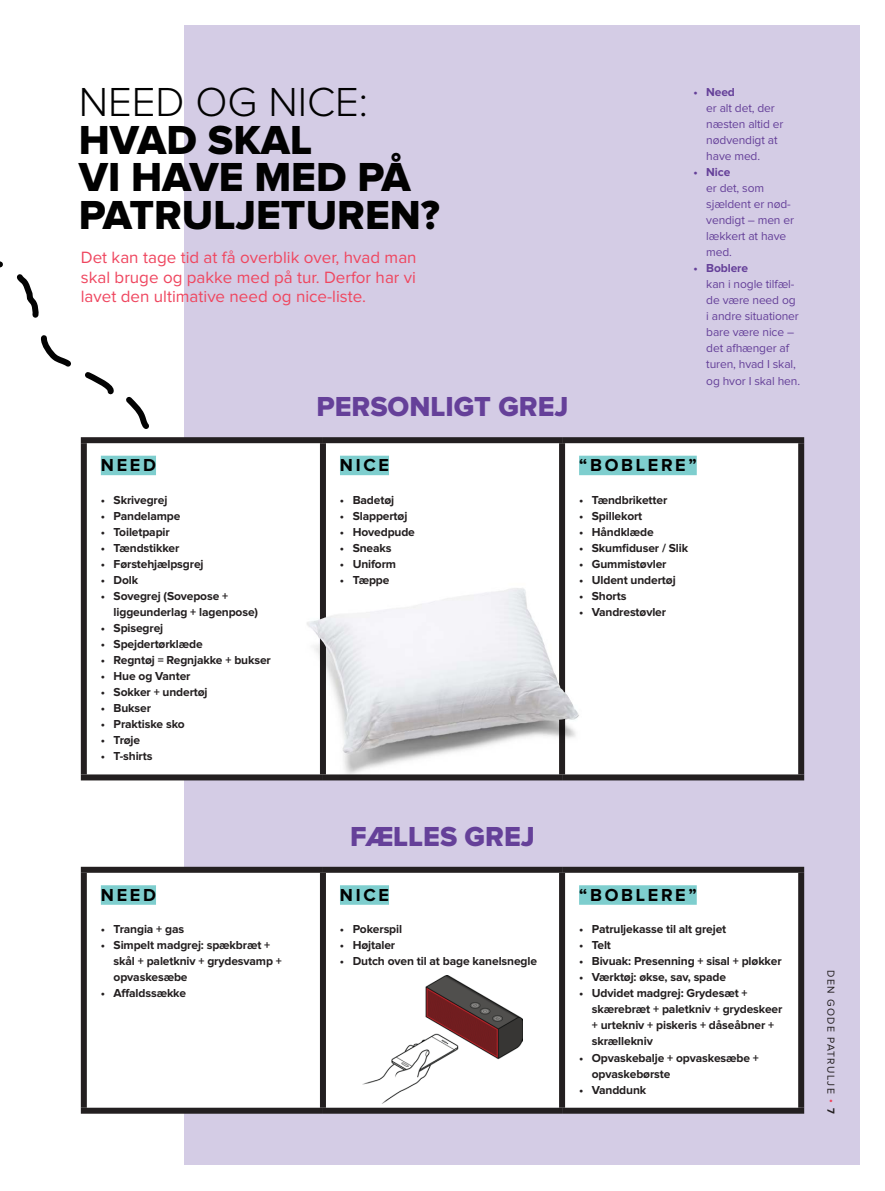
<style>
.page{position:relative;width:885px;height:1191px;background:#fff}
.page>*{position:absolute;margin:0;border:0;box-sizing:border-box;transform-origin:0 0}
.t1{font:42px/37.5px "Proxima Nova Extrabld";color:#010101}
.t2{font:300 42px "Proxima Nova";color:#010101}
.t3{font:28.5px "Proxima Nova Extrabld";color:#654099}
.t4{font:700 18px "Proxima Nova";letter-spacing:.15em;color:#010101}
.t5{font:16.95px/19.5px "Proxima Nova";color:#ef465f;text-align:justify}
.t6{font:700 12px/16px "Proxima Nova";letter-spacing:-.01em;color:#231f20}
.t7{font:12px/16px "Proxima Nova";letter-spacing:-.01em;color:#654099}
.t8{font:700 12px "Proxima Nova";letter-spacing:-.01em;color:#654099}
.t9{font:10.5px "Proxima Nova";letter-spacing:.125em;color:#231f20}
.s1{font-weight:700;color:#ef465f}
.s2{font-weight:700}
</style>
<div class="page">
<div style="left:184px;top:26px;width:675px;height:1139px;background:#d4cce5"></div>
<div style="left:87px;top:443px;width:711px;height:331px;background:#fff"></div>
<div style="left:81px;top:437px;width:242px;height:6px;background:#231f20"></div>
<div style="left:81px;top:443px;width:6px;height:331px;background:#231f20"></div>
<div style="left:323px;top:437px;width:239px;height:6px;background:#231f20"></div>
<div style="left:320px;top:443px;width:6px;height:331px;background:#231f20"></div>
<div style="left:562px;top:437px;width:242px;height:6px;background:#231f20"></div>
<div style="left:559px;top:443px;width:6px;height:331px;background:#231f20"></div>
<div style="left:798px;top:443px;width:6px;height:331px;background:#231f20"></div>
<div style="left:81px;top:774px;width:242px;height:6px;background:#231f20"></div>
<div style="left:562px;top:774px;width:242px;height:6px;background:#231f20"></div>
<div style="left:101px;top:456px;width:55px;height:19px;background:#7ecece"></div>
<div style="left:340px;top:456px;width:49px;height:19px;background:#7ecece"></div>
<div style="left:579px;top:456px;width:117px;height:19px;background:#7ecece"></div>
<div style="left:87px;top:872px;width:711px;height:235px;background:#fff"></div>
<div style="left:81px;top:866px;width:242px;height:6px;background:#231f20"></div>
<div style="left:81px;top:872px;width:6px;height:235px;background:#231f20"></div>
<div style="left:323px;top:866px;width:239px;height:6px;background:#231f20"></div>
<div style="left:320px;top:872px;width:6px;height:235px;background:#231f20"></div>
<div style="left:562px;top:866px;width:242px;height:6px;background:#231f20"></div>
<div style="left:559px;top:872px;width:6px;height:235px;background:#231f20"></div>
<div style="left:798px;top:872px;width:6px;height:235px;background:#231f20"></div>
<div style="left:81px;top:1107px;width:242px;height:6px;background:#231f20"></div>
<div style="left:323px;top:1107px;width:239px;height:6px;background:#231f20"></div>
<div style="left:562px;top:1107px;width:242px;height:6px;background:#231f20"></div>
<div style="left:101px;top:885px;width:55px;height:19px;background:#7ecece"></div>
<div style="left:340px;top:885px;width:49px;height:19px;background:#7ecece"></div>
<div style="left:579px;top:885px;width:117px;height:19px;background:#7ecece"></div>
<img style="left:362px;top:975px;width:161px;height:128px">
<svg style="left:0;top:261px;width:39px;height:57px"></svg>
<svg style="left:40px;top:335px;width:109px;height:94px"></svg>
<img style="left:275px;top:557px;width:335px;height:224px">
<img style="left:524px;top:671px;width:49px;height:49px">
<img style="left:318px;top:617px;width:17px;height:34px">
<h1 class="t2" style="left:79px;top:83px;width:291px">NEED OG NICE:</h1>
<h1 class="t1" style="left:79px;top:123px;width:362px">HVAD SKAL<br>VI HAVE MED PÅ<br>PATRULJETUREN?</h1>
<h3 class="t5" style="left:81px;top:249px;width:337px">Det kan tage tid at få overblik over, hvad man skal bruge og pakke med på tur. Derfor har vi lavet den ultimative need og nice-liste.</h3>
<p class="t8" style="left:693px;top:86px;width:43px">• Need</p>
<p class="t7" style="left:706px;top:100px;width:79px">er alt det, der næsten altid er nødvendigt at have med.</p>
<p class="t8" style="left:693px;top:166px;width:38px">• Nice</p>
<p class="t7" style="left:706px;top:180px;width:89px">er det, som sjældent er nød&shy;vendigt – men er lækkert at have med.</p>
<p class="t8" style="left:693px;top:263px;width:56px">• Boblere</p>
<p class="t7" style="left:706px;top:277px;width:95px">kan i nogle tilfæl&shy;de være need og i andre situationer bare være nice – det afhænger af turen, hvad I skal, og hvor I skal hen.</p>
<h2 class="t3" style="left:316px;top:393px;width:254px">PERSONLIGT GREJ</h2>
<h3 class="t4" style="left:101px;top:457px;width:57px">NEED</h3>
<p class="t6" style="left:101px;top:492px;width:68px">• Skrivegrej</p>
<p class="t6" style="left:101px;top:508px;width:81px">• Pandelampe</p>
<p class="t6" style="left:101px;top:524px;width:70px">• Toiletpapir</p>
<p class="t6" style="left:101px;top:540px;width:80px">• Tændstikker</p>
<p class="t6" style="left:101px;top:556px;width:104px">• Førstehjælpsgrej</p>
<p class="t6" style="left:101px;top:572px;width:39px">• Dolk</p>
<p class="t6" style="left:114px;top:588px;width:146px;text-indent:-13px">• Sovegrej (Sovepose + liggeunderlag + lagenpose)</p>
<p class="t6" style="left:101px;top:620px;width:64px">• Spisegrej</p>
<p class="t6" style="left:101px;top:636px;width:103px">• Spejdertørklæde</p>
<p class="t6" style="left:101px;top:652px;width:171px">• Regntøj = Regnjakke + bukser</p>
<p class="t6" style="left:101px;top:668px;width:91px">• Hue og Vanter</p>
<p class="t6" style="left:101px;top:684px;width:108px">• Sokker + undertøj</p>
<p class="t6" style="left:101px;top:700px;width:52px">• Bukser</p>
<p class="t6" style="left:101px;top:716px;width:85px">• Praktiske sko</p>
<p class="t6" style="left:101px;top:733px;width:41px">• Trøje</p>
<p class="t6" style="left:101px;top:749px;width:53px">• T-shirts</p>
<h3 class="t4" style="left:340px;top:457px;width:51px">NICE</h3>
<p class="t6" style="left:340px;top:492px;width:56px">• Badetøj</p>
<p class="t6" style="left:340px;top:508px;width:69px">• Slappertøj</p>
<p class="t6" style="left:340px;top:524px;width:76px">• Hovedpude</p>
<p class="t6" style="left:340px;top:540px;width:53px">• Sneaks</p>
<p class="t6" style="left:340px;top:556px;width:58px">• Uniform</p>
<p class="t6" style="left:340px;top:572px;width:51px">• Tæppe</p>
<h3 class="t4" style="left:579px;top:457px;width:119px">“BOBLERE”</h3>
<p class="t6" style="left:579px;top:492px;width:90px">• Tændbriketter</p>
<p class="t6" style="left:579px;top:508px;width:65px">• Spillekort</p>
<p class="t6" style="left:579px;top:524px;width:76px">• Håndklæde</p>
<p class="t6" style="left:579px;top:540px;width:111px">• Skumfiduser / Slik</p>
<p class="t6" style="left:579px;top:556px;width:89px">• Gummistøvler</p>
<p class="t6" style="left:579px;top:572px;width:98px">• Uldent undertøj</p>
<p class="t6" style="left:579px;top:588px;width:49px">• Shorts</p>
<p class="t6" style="left:579px;top:604px;width:88px">• Vandrestøvler</p>
<h2 class="t3" style="left:350px;top:823px;width:186px">FÆLLES GREJ</h2>
<h3 class="t4" style="left:101px;top:886px;width:57px">NEED</h3>
<p class="t6" style="left:101px;top:921px;width:85px">• Trangia + gas</p>
<p class="t6" style="left:114px;top:937px;width:170px;text-indent:-13px">• Simpelt madgrej: spækbræt + skål + paletkniv + grydesvamp + opvaskesæbe</p>
<p class="t6" style="left:101px;top:985px;width:87px">• Affaldssække</p>
<h3 class="t4" style="left:340px;top:886px;width:51px">NICE</h3>
<p class="t6" style="left:340px;top:921px;width:64px">• Pokerspil</p>
<p class="t6" style="left:340px;top:937px;width:57px">• Højtaler</p>
<p class="t6" style="left:340px;top:953px;width:198px">• Dutch oven til at bage kanelsnegle</p>
<h3 class="t4" style="left:579px;top:886px;width:119px">“BOBLERE”</h3>
<p class="t6" style="left:579px;top:921px;width:149px">• Patruljekasse til alt grejet</p>
<p class="t6" style="left:579px;top:937px;width:33px">• Telt</p>
<p class="t6" style="left:579px;top:953px;width:204px">• Bivuak: Presenning + sisal + pløkker</p>
<p class="t6" style="left:579px;top:969px;width:148px">• Værktøj: økse, sav, spade</p>
<p class="t6" style="left:591px;top:985px;width:192px;text-indent:-13px">• Udvidet madgrej: Grydesæt + skærebræt + paletkniv + grydeskeer + urtekniv + piskeris + dåseåbner + skrællekniv</p>
<p class="t6" style="left:591px;top:1050px;width:169px;text-indent:-13px">• Opvaskebalje + opvaskesæbe + opvaskebørste</p>
<p class="t6" style="left:579px;top:1082px;width:69px">• Vanddunk</p>
<p class="t9" style="left:835px;top:970px;width:145px;rotate:90deg">DEN GODE PATRULJE <span class="s1">•</span> <span class="s2">7</span></p>
</div>
